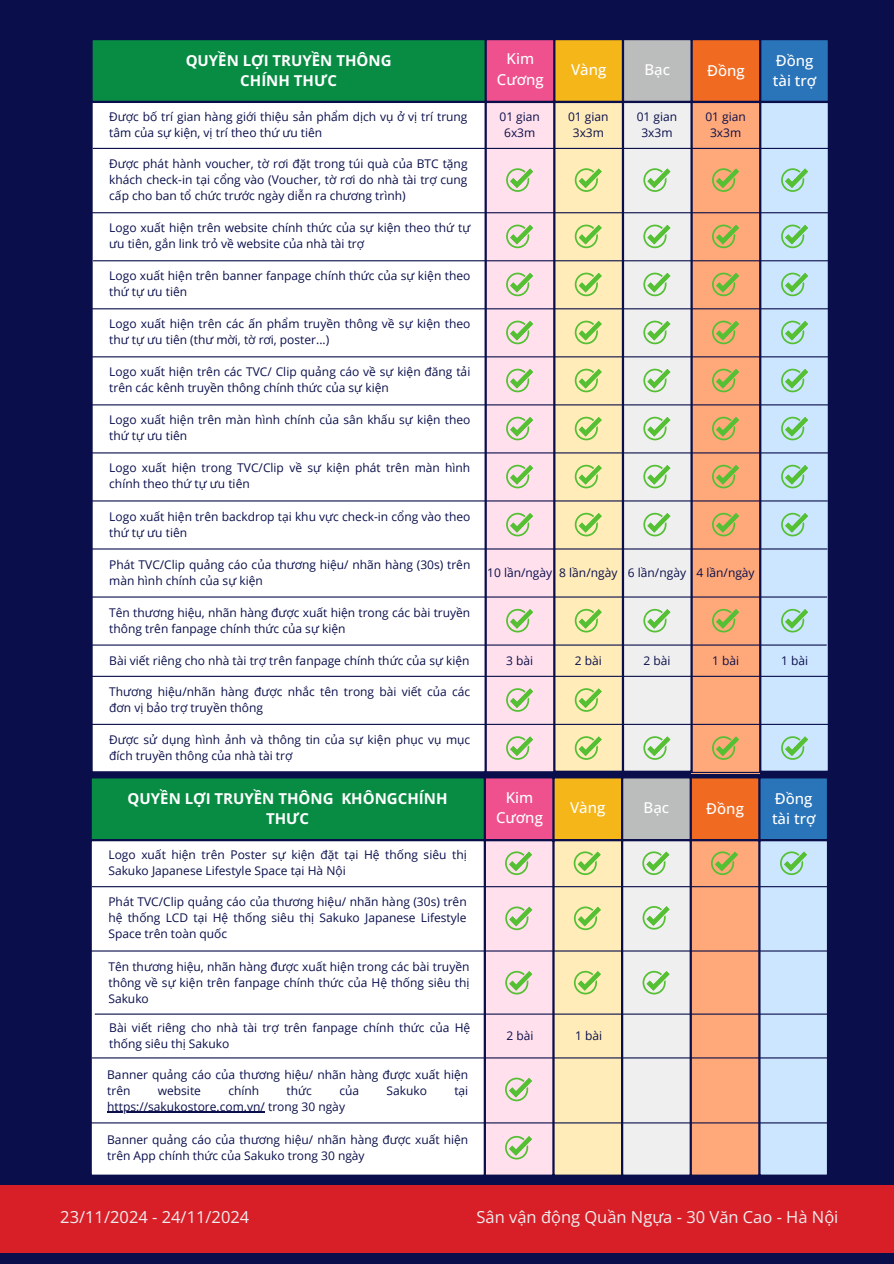
<style>
.page{position:relative;width:894px;height:1264px;background:#fff}
.page>*{position:absolute;margin:0;border:0;box-sizing:border-box;transform-origin:0 0}
.t1{font:16.5px "Open Sans";color:#eee}
.t2{font:700 15px/20.2px "Open Sans";color:#fff;text-align:center}
.t3{font:500 15px/20.2px "Open Sans";color:#fff;text-align:center}
.t4{font:12px/16px "Open Sans";color:#0a0f4b}
</style>
<div class="page">
<div style="left:0;top:0;width:893px;height:1263px;background:#0a0f4b"></div>
<div style="left:92px;top:103px;width:393px;height:668px;background:#fff"></div>
<svg style="left:92px;top:40px;width:736px;height:61px;background:#598659"></svg>
<div style="left:486px;top:103px;width:68px;height:668px;background:#ffe0ec"></div>
<div style="left:555px;top:103px;width:67px;height:668px;background:#ffecb9"></div>
<div style="left:624px;top:103px;width:67px;height:668px;background:#efefef"></div>
<div style="left:692px;top:103px;width:68px;height:668px;background:#ffa879"></div>
<div style="left:761px;top:103px;width:67px;height:668px;background:#cce6ff"></div>
<hr style="left:93px;top:148px;width:736px;height:1px;background:#0a0f4b">
<hr style="left:91px;top:212px;width:736px;height:1px;background:#0a0f4b">
<hr style="left:93px;top:260px;width:737px;height:1px;background:#0a0f4b">
<svg style="left:506px;top:224px;width:27px;height:24px"></svg>
<svg style="left:574px;top:224px;width:27px;height:24px"></svg>
<svg style="left:643px;top:224px;width:27px;height:24px"></svg>
<svg style="left:711px;top:224px;width:27px;height:24px"></svg>
<svg style="left:780px;top:224px;width:27px;height:24px"></svg>
<svg style="left:506px;top:168px;width:27px;height:24px"></svg>
<svg style="left:574px;top:168px;width:27px;height:24px"></svg>
<svg style="left:643px;top:168px;width:27px;height:24px"></svg>
<svg style="left:711px;top:168px;width:27px;height:24px"></svg>
<svg style="left:780px;top:168px;width:27px;height:24px"></svg>
<hr style="left:92px;top:308px;width:737px;height:1px;background:#0a0f4b">
<svg style="left:506px;top:272px;width:27px;height:24px"></svg>
<svg style="left:574px;top:272px;width:27px;height:24px"></svg>
<svg style="left:643px;top:272px;width:27px;height:24px"></svg>
<svg style="left:711px;top:272px;width:27px;height:24px"></svg>
<svg style="left:780px;top:272px;width:27px;height:24px"></svg>
<hr style="left:91px;top:356px;width:737px;height:1px;background:#0a0f4b">
<svg style="left:506px;top:321px;width:27px;height:23px"></svg>
<svg style="left:574px;top:321px;width:27px;height:23px"></svg>
<svg style="left:643px;top:321px;width:27px;height:23px"></svg>
<svg style="left:711px;top:321px;width:27px;height:23px"></svg>
<svg style="left:780px;top:321px;width:27px;height:23px"></svg>
<hr style="left:91px;top:404px;width:737px;height:1px;background:#0a0f4b">
<svg style="left:506px;top:369px;width:27px;height:23px"></svg>
<svg style="left:574px;top:369px;width:27px;height:23px"></svg>
<svg style="left:643px;top:369px;width:27px;height:23px"></svg>
<svg style="left:711px;top:369px;width:27px;height:23px"></svg>
<svg style="left:780px;top:369px;width:27px;height:23px"></svg>
<hr style="left:91px;top:452px;width:736px;height:1px;background:#0a0f4b">
<svg style="left:506px;top:417px;width:27px;height:23px"></svg>
<svg style="left:574px;top:417px;width:27px;height:23px"></svg>
<svg style="left:643px;top:417px;width:27px;height:23px"></svg>
<svg style="left:711px;top:417px;width:27px;height:23px"></svg>
<svg style="left:780px;top:417px;width:27px;height:23px"></svg>
<hr style="left:90px;top:500px;width:737px;height:1px;background:#0a0f4b">
<svg style="left:506px;top:465px;width:27px;height:23px"></svg>
<svg style="left:574px;top:465px;width:27px;height:23px"></svg>
<svg style="left:643px;top:465px;width:27px;height:23px"></svg>
<svg style="left:711px;top:465px;width:27px;height:23px"></svg>
<svg style="left:780px;top:465px;width:27px;height:23px"></svg>
<hr style="left:90px;top:548px;width:737px;height:1px;background:#0a0f4b">
<svg style="left:506px;top:513px;width:27px;height:23px"></svg>
<svg style="left:574px;top:513px;width:27px;height:23px"></svg>
<svg style="left:643px;top:513px;width:27px;height:23px"></svg>
<svg style="left:711px;top:513px;width:27px;height:23px"></svg>
<svg style="left:780px;top:513px;width:27px;height:23px"></svg>
<hr style="left:90px;top:596px;width:736px;height:1px;background:#0a0f4b">
<hr style="left:89px;top:644px;width:737px;height:1px;background:#0a0f4b">
<svg style="left:506px;top:609px;width:27px;height:23px"></svg>
<svg style="left:574px;top:609px;width:27px;height:23px"></svg>
<svg style="left:643px;top:609px;width:27px;height:23px"></svg>
<svg style="left:711px;top:609px;width:27px;height:23px"></svg>
<svg style="left:780px;top:609px;width:27px;height:23px"></svg>
<hr style="left:91px;top:675px;width:737px;height:2px;background:#0a0f4b">
<hr style="left:91px;top:723px;width:736px;height:2px;background:#0a0f4b">
<svg style="left:506px;top:688px;width:27px;height:23px"></svg>
<svg style="left:574px;top:688px;width:27px;height:23px"></svg>
<svg style="left:506px;top:736px;width:27px;height:23px"></svg>
<svg style="left:574px;top:736px;width:27px;height:23px"></svg>
<svg style="left:643px;top:736px;width:27px;height:23px"></svg>
<svg style="left:711px;top:736px;width:27px;height:23px"></svg>
<svg style="left:780px;top:736px;width:27px;height:23px"></svg>
<svg style="left:91px;top:778px;width:736px;height:397px;background:#d6d6cb"></svg>
<div style="left:0;top:1184px;width:893px;height:68px;background:#d81f28"></div>
<p class="t2" style="left:186px;top:50px;width:207px">QUYỀN LỢI TRUYỀN THÔNG<br>CHÍNH THƯC</p>
<p class="t3" style="left:497px;top:48px;width:48px">Kim<br>Cương</p>
<p class="t3" style="left:571px;top:59px;width:37px">Vàng</p>
<p class="t3" style="left:644px;top:59px;width:27px">Bạc</p>
<p class="t3" style="left:707px;top:60px;width:39px">Đồng</p>
<p class="t3" style="left:772px;top:50px;width:45px;text-align:left">Đồng tài trợ</p>
<p class="t4" style="left:499px;top:108px;width:42px;text-align:center">01 gian<br>6x3m</p>
<p class="t4" style="left:568px;top:108px;width:42px;text-align:center">01 gian<br>3x3m</p>
<p class="t4" style="left:636px;top:108px;width:42px;text-align:center">01 gian<br>3x3m</p>
<p class="t4" style="left:705px;top:108px;width:42px;text-align:center">01 gian<br>3x3m</p>
<p class="t4" style="left:109px;top:155px;width:359px;text-align:justify">Được phát hành voucher, tờ rơi đặt trong túi quà của BTC tặng khách check-in tại cổng vào (Voucher, tờ rơi do nhà tài trợ cung cấp cho ban tổ chức trước ngày diễn ra chương trình)</p>
<p class="t4" style="left:109px;top:220px;width:362px">Logo xuất hiện trên website chính thức của sự kiện theo thứ tự ưu tiên, gắn link trỏ về website của nhà tài trợ</p>
<p class="t4" style="left:109px;top:108px;width:359px">Được bố trí gian hàng giới thiệu sản phẩm dịch vụ ở vị trí trung tâm của sự kiện, vị trí theo thứ ưu tiên</p>
<p class="t4" style="left:109px;top:268px;width:362px">Logo xuất hiện trên banner fanpage chính thức của sự kiện theo thứ tự ưu tiên</p>
<p class="t4" style="left:109px;top:316px;width:362px">Logo xuất hiện trên các ấn phẩm truyền thông về sự kiện theo thư tự ưu tiên (thư mời, tờ rơi, poster...)</p>
<p class="t4" style="left:109px;top:364px;width:362px">Logo xuất hiện trên các TVC/ Clip quảng cáo về sự kiện đăng tải trên các kênh truyền thông chính thức của sự kiện</p>
<p class="t4" style="left:109px;top:412px;width:362px">Logo xuất hiện trên màn hình chính của sân khấu sự kiện theo thứ tự ưu tiên</p>
<p class="t4" style="left:109px;top:460px;width:362px">Logo xuất hiện trong TVC/Clip về sự kiện phát trên màn hình chính theo thứ tự ưu tiên</p>
<p class="t4" style="left:109px;top:508px;width:362px">Logo xuất hiện trên backdrop tại khu vực check-in cổng vào theo thứ tự ưu tiên</p>
<p class="t4" style="left:109px;top:556px;width:362px">Phát TVC/Clip quảng cáo của thương hiệu/ nhãn hàng (30s) trên màn hình chính của sự kiện</p>
<p class="t4" style="left:109px;top:604px;width:362px">Tên thương hiệu, nhãn hàng được xuất hiện trong các bài truyền thông trên fanpage chính thức của sự kiện</p>
<p class="t4" style="left:109px;top:652px;width:362px">Bài viết riêng cho nhà tài trợ trên fanpage chính thức của sự kiện</p>
<p class="t4" style="left:109px;top:683px;width:362px">Thương hiệu/nhãn hàng được nhắc tên trong bài viết của các đơn vị bảo trợ truyền thông</p>
<p class="t4" style="left:109px;top:731px;width:362px">Được sử dụng hình ảnh và thông tin của sự kiện phục vụ mục đích truyền thông của nhà tài trợ</p>
<p class="t4" style="left:487px;top:564px;width:269px">10 lần/ngày 8 lần/ngày 6 lần/ngày 4 lần/ngày</p>
<p class="t4" style="left:506px;top:652px;width:29px">3 bài</p>
<p class="t4" style="left:574px;top:652px;width:29px">2 bài</p>
<p class="t4" style="left:643px;top:652px;width:29px">2 bài</p>
<p class="t4" style="left:712px;top:652px;width:29px">1 bài</p>
<p class="t4" style="left:781px;top:652px;width:29px">1 bài</p>
<p class="t2" style="left:128px;top:788px;width:321px">QUYỀN LỢI TRUYỀN THÔNG KHÔNGCHÍNH<br>THƯC</p>
<p class="t3" style="left:496px;top:786px;width:48px">Kim<br>Cương</p>
<p class="t3" style="left:570px;top:796px;width:37px">Vàng</p>
<p class="t3" style="left:643px;top:796px;width:27px">Bạc</p>
<p class="t3" style="left:706px;top:798px;width:39px">Đồng</p>
<p class="t3" style="left:771px;top:788px;width:45px;text-align:left">Đồng tài trợ</p>
<p class="t4" style="left:108px;top:846px;width:359px">Logo xuất hiện trên Poster sự kiện đặt tại Hệ thống siêu thị<br>Sakuko Japanese Lifestyle Space tại Hà Nội</p>
<p class="t4" style="left:108px;top:893px;width:360px;text-align:justify">Phát TVC/Clip quảng cáo của thương hiệu/ nhãn hàng (30s) trên hệ thống LCD tại Hệ thống siêu thị Sakuko Japanese Lifestyle Space trên toàn quốc</p>
<p class="t4" style="left:108px;top:957px;width:362px;text-align:justify">Tên thương hiệu, nhãn hàng được xuất hiện trong các bài truyền thông về sự kiện trên fanpage chính thức của Hệ thống siêu thị Sakuko</p>
<p class="t4" style="left:109px;top:1019px;width:362px">Bài viết riêng cho nhà tài trợ trên fanpage chính thức của Hệ thống siêu thị Sakuko</p>
<p class="t4" style="left:506px;top:1027px;width:29px">2 bài</p>
<p class="t4" style="left:575px;top:1027px;width:29px">1 bài</p>
<p class="t4" style="left:107px;top:1065px;width:362px">Banner quảng cáo của thương hiệu/ nhãn hàng được xuất hiện trên</p>
<p class="t4" style="left:158px;top:1081px;width:45px">website</p>
<p class="t4" style="left:228px;top:1081px;width:32px">chính</p>
<p class="t4" style="left:286px;top:1081px;width:27px">thức</p>
<p class="t4" style="left:339px;top:1081px;width:21px">của</p>
<p class="t4" style="left:386px;top:1081px;width:42px">Sakuko</p>
<p class="t4" style="left:454px;top:1081px;width:15px">tại</p>
<p class="t4" style="left:107px;top:1097px;width:239px">https://sakukostore.com.vn/ trong 30 ngày</p>
<p class="t4" style="left:107px;top:1130px;width:362px">Banner quảng cáo của thương hiệu/ nhãn hàng được xuất hiện trên App chính thức của Sakuko trong 30 ngày</p>
<h1 class="t1" style="left:60px;top:1204px;width:190px">23/11/2024 - 24/11/2024</h1>
<h1 class="t1" style="left:476px;top:1204px;width:363px">Sân vận động Quần Ngựa - 30 Văn Cao - Hà Nội</h1>
</div>
